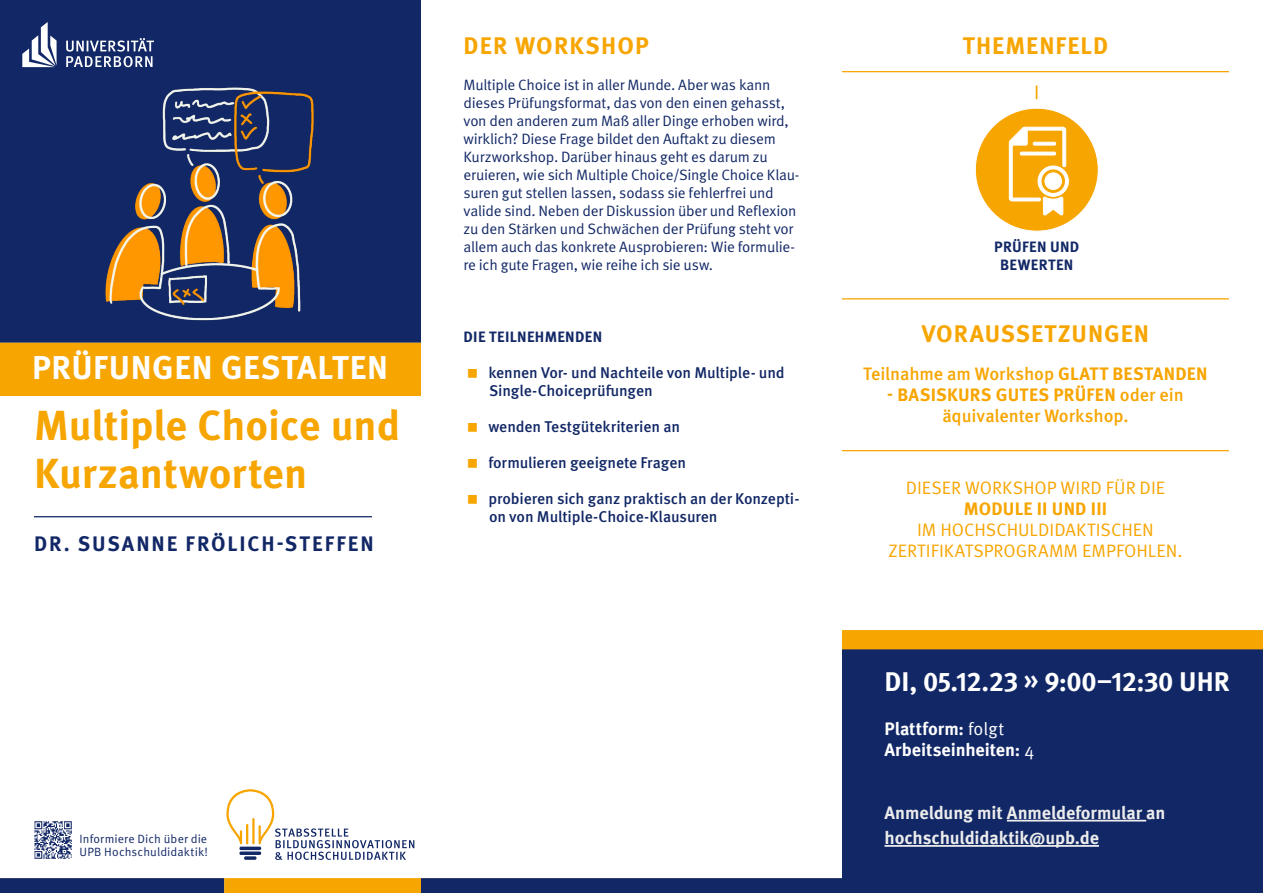
<style>
.page{position:relative;width:1263px;height:893px;background:#fff}
.page>*{position:absolute;margin:0;border:0;box-sizing:border-box;transform-origin:0 0}
.t1{font:700 42px/48.3px "Meta OT";letter-spacing:-.005em;color:#f7a500}
.t2{font:700 33px "Meta OT";letter-spacing:.02em;color:#fff}
.t3{font:700 27px "Meta OT";letter-spacing:-.01em;color:#fff}
.t4{font:700 24px "Meta OT";letter-spacing:.045em;color:#f7a500}
.t5{font:700 21px "Meta OT";letter-spacing:.09em;color:#122866}
.t6{font:500 18px/21px "Meta OT";letter-spacing:-.005em;color:#f7a500;text-align:center}
.t7{font:18px/21px "Meta OT";color:#f7a500;text-align:center}
.t8{font:700 18px/25.2px "Meta OT";letter-spacing:-.01em;color:#ececec}
.t9{font:700 18px/21px "Meta OT";color:#fff}
.t10{font:700 18px "Meta OT";letter-spacing:.01em;color:#f7a500}
.t11{font:500 15.6px/18px "Meta OT";letter-spacing:-.01em;color:#122866}
.t12{font:15px/18px "Meta OT";letter-spacing:-.02em;color:#122866}
.t13{font:700 15px/18px "Meta OT";letter-spacing:.02em;color:#122866;text-align:center}
.t14{font:12px/13.5px "Meta OT";letter-spacing:.01em;color:#122866}
.s1{font-weight:700}
.s2{font-weight:400}
</style>
<div class="page">
<div style="left:0;top:0;width:421px;height:343px;background:#122866"></div>
<img style="left:27px;top:50px;width:348px;height:285px">
<div style="left:0;top:343px;width:421px;height:53px;background:#f7a500"></div>
<hr style="left:34px;top:516px;width:338px;height:1px;background:#122866">
<svg style="left:0;top:878px;width:842px;height:15px;background:#48464f"></svg>
<svg style="left:22px;top:22px;width:132px;height:45px"></svg>
<img style="left:34px;top:821px;width:38px;height:38px">
<svg style="left:226px;top:789px;width:188px;height:71px"></svg>
<hr style="left:842px;top:71px;width:387px;height:1px;background:#f7a500">
<svg style="left:1036px;top:85px;width:1px;height:14px"></svg>
<div style="left:842px;top:649px;width:421px;height:244px;background:#122866"></div>
<hr style="left:1007px;top:820px;width:139px;height:1px;background:#ececec">
<hr style="left:884px;top:845px;width:215px;height:2px;background:#ececec">
<div style="left:842px;top:630px;width:421px;height:19px;background:#f7a500"></div>
<hr style="left:842px;top:298px;width:387px;height:1px;background:#f7a500">
<hr style="left:842px;top:450px;width:387px;height:1px;background:#f7a500">
<svg style="left:975px;top:108px;width:124px;height:124px"></svg>
<h2 class="t2" style="left:32px;top:347px;width:357px">PRÜFUNGEN GESTALTEN</h2>
<h1 class="t1" style="left:34px;top:402px;width:368px">Multiple Choice und<br>Kurzantworten</h1>
<h3 class="t5" style="left:34px;top:531px;width:341px">DR. SUSANNE FRÖLICH-STEFFEN</h3>
<p class="t14" style="left:80px;top:832px;width:130px">Informiere Dich über die<br>UPB Hochschuldidaktik!</p>
<h3 class="t4" style="left:464px;top:30px;width:187px">DER WORKSHOP</h3>
<p class="t12" style="left:463px;top:76px;width:337px">Multiple Choice ist in aller Munde. Aber was kann dieses Prüfungsformat, das von den einen gehasst, von den anderen zum Maß aller Dinge erhoben wird, wirklich? Diese Frage bildet den Auftakt zu diesem Kurzworkshop. Darüber hinaus geht es darum zu eruieren, wie sich Multiple Choice/Single Choice Klau&shy;suren gut stellen lassen, sodass sie fehlerfrei und valide sind. Neben der Diskussion über und Reflexion zu den Stärken und Schwächen der Prüfung steht vor allem auch das konkrete Ausprobieren: Wie formulie&shy;re ich gute Fragen, wie reihe ich sie usw.</p>
<p class="t13" style="left:464px;top:328px;width:140px">DIE TEILNEHMENDEN</p>
<p class="t11" style="left:488px;top:364px;width:298px">kennen Vor- und Nachteile von Multiple- und<br>Single-Choiceprüfungen</p>
<p class="t11" style="left:488px;top:418px;width:193px">wenden Testgütekriterien an</p>
<p class="t11" style="left:488px;top:454px;width:199px">formulieren geeignete Fragen</p>
<p class="t11" style="left:488px;top:490px;width:312px">probieren sich ganz praktisch an der Konzepti&shy;on von Multiple-Choice-Klausuren</p>
<h3 class="t4" style="left:963px;top:30px;width:147px">THEMENFELD</h3>
<p class="t13" style="left:994px;top:238px;width:87px">PRÜFEN UND<br>BEWERTEN</p>
<h3 class="t4" style="left:922px;top:318px;width:229px">VORAUSSETZUNGEN</h3>
<p class="t6" style="left:863px;top:364px;width:346px">Teilnahme am Workshop <span class="s1">GLATT BESTANDEN</span></p>
<p class="t6" style="left:887px;top:385px;width:298px"><span class="s1">- BASISKURS GUTES PRÜFEN</span> oder ein äquivalenter Workshop.</p>
<p class="t7" style="left:906px;top:477px;width:261px">DIESER WORKSHOP WIRD FÜR DIE</p>
<p class="t10" style="left:964px;top:497px;width:145px">MODULE II UND III</p>
<p class="t7" style="left:888px;top:519px;width:295px">IM HOCHSCHULDIDAKTISCHEN<br>ZERTIFIKATSPROGRAMM EMPFOHLEN.</p>
<h3 class="t3" style="left:885px;top:665px;width:347px">DI, 05.12.23 » 9:00–12:30 UHR</h3>
<p class="t9" style="left:884px;top:718px;width:151px">Plattform: <span class="s2">folgt<br></span>Arbeitseinheiten: <span class="s2">4</span></p>
<p class="t8" style="left:884px;top:800px;width:282px">Anmeldung mit Anmeldeformular an hochschuldidaktik@upb.de</p>
</div>
